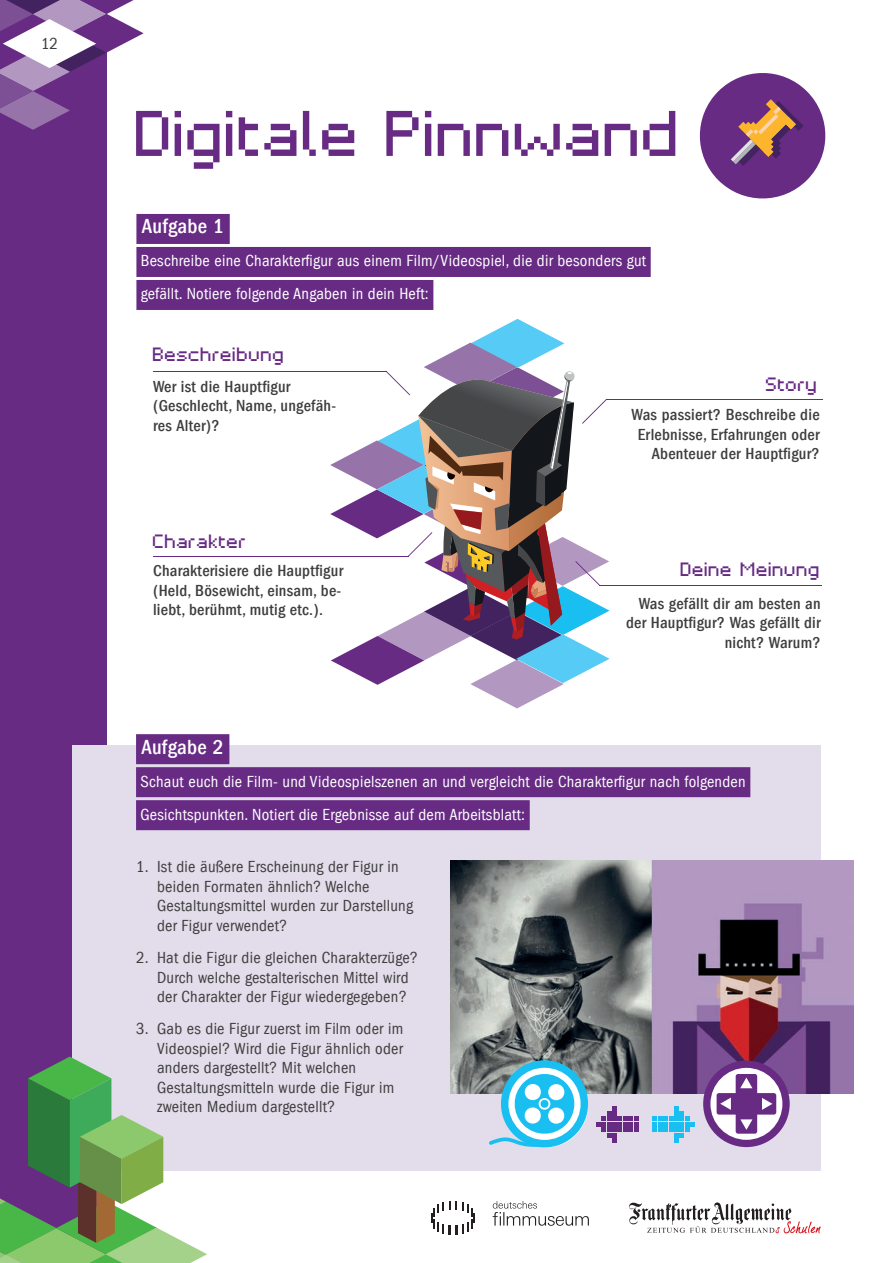
<style>
.page{position:relative;width:893px;height:1263px;background:#fff}
.page>*{position:absolute;margin:0;border:0;box-sizing:border-box;transform-origin:0 0}
.t1{font:90px "Pixelar";color:#672b84}
.t2{font:27px "Pixelar";letter-spacing:.015em;color:#672b84}
.t3{font:500 condensed 21px "FAZ Franklin Gothic";letter-spacing:.015em;color:#fff}
.t4{font:condensed 16.5px/19.5px "FAZ Franklin Gothic";letter-spacing:.015em;color:#3e3e3f}
.t5{font:500 condensed 16.5px/19.5px "FAZ Franklin Gothic";letter-spacing:.015em;color:#3e3e3f;text-align:right}
.t6{font:condensed 16.5px/33px "FAZ Franklin Gothic";letter-spacing:.015em;color:#fff}
</style>
<div class="page">
<div style="left:0;top:0;width:107px;height:1263px;background:#672b84"></div>
<svg style="left:629px;top:1202px;width:192px;height:31px"></svg>
<svg style="left:431px;top:1201px;width:43px;height:34px"></svg>
<svg style="left:493px;top:1201px;width:96px;height:25px"></svg>
<svg style="left:0;top:0;width:144px;height:130px"></svg>
<div style="left:72px;top:746px;width:749px;height:425px;background:#e3dcea"></div>
<svg style="left:0;top:1056px;width:207px;height:207px"></svg>
<div style="left:136px;top:214px;width:94px;height:30px;background:#672b84"></div>
<div style="left:136px;top:247px;width:515px;height:30px;background:#672b84"></div>
<div style="left:136px;top:280px;width:297px;height:30px;background:#672b84"></div>
<div style="left:136px;top:734px;width:93px;height:30px;background:#672b84"></div>
<div style="left:136px;top:767px;width:614px;height:30px;background:#672b84"></div>
<div style="left:136px;top:800px;width:394px;height:30px;background:#672b84"></div>
<svg style="left:699px;top:73px;width:127px;height:126px"></svg>
<hr style="left:153px;top:371px;width:233px;height:1px;background:#672b84">
<hr style="left:153px;top:556px;width:255px;height:1px;background:#672b84">
<hr style="left:606px;top:399px;width:217px;height:1px;background:#672b84">
<hr style="left:599px;top:585px;width:223px;height:1px;background:#672b84">
<svg style="left:330px;top:319px;width:280px;height:389px"></svg>
<img style="left:451px;top:860px;width:403px;height:234px">
<svg style="left:596px;top:1106px;width:42px;height:36px"></svg>
<svg style="left:653px;top:1106px;width:42px;height:36px"></svg>
<svg style="left:489px;top:1060px;width:99px;height:87px"></svg>
<svg style="left:703px;top:1060px;width:87px;height:87px"></svg>
<p class="t4" style="left:41px;top:34px;width:18px">12</p>
<h1 class="t1" style="left:136px;top:85px;width:547px">Digitale Pinnwand</h1>
<p class="t3" style="left:142px;top:215px;width:83px">Aufgabe 1</p>
<p class="t6" style="left:141px;top:245px;width:507px">Beschreibe eine Charakterfigur aus einem Film/Videospiel, die dir besonders gut gefällt. Notiere folgende Angaben in dein Heft:</p>
<h2 class="t2" style="left:153px;top:340px;width:133px">Beschreibung</h2>
<p class="t5" style="left:153px;top:377px;width:185px;text-align:left">Wer ist die Hauptfigur (Geschlecht, Name, ungefäh&shy;res Alter)?</p>
<h2 class="t2" style="left:153px;top:527px;width:95px">Charakter</h2>
<p class="t5" style="left:153px;top:561px;width:192px;text-align:justify">Charakterisiere die Hauptfigur (Held, Bösewicht, einsam, be&shy;liebt, berühmt, mutig etc.).</p>
<h2 class="t2" style="left:766px;top:369px;width:53px">Story</h2>
<p class="t5" style="left:632px;top:405px;width:190px">Was passiert? Beschreibe die<br>Erlebnisse, Erfahrungen oder<br>Abenteuer der Hauptfigur?</p>
<h2 class="t2" style="left:681px;top:555px;width:141px">Deine Meinung</h2>
<p class="t5" style="left:626px;top:594px;width:196px">Was gefällt dir am besten an der Hauptfigur? Was gefällt dir nicht? Warum?</p>
<p class="t3" style="left:142px;top:735px;width:83px">Aufgabe 2</p>
<p class="t6" style="left:140px;top:765px;width:607px">Schaut euch die Film- und Videospielszenen an und vergleicht die Charakterfigur nach folgenden<br>Gesichtspunkten. Notiert die Ergebnisse auf dem Arbeitsblatt:</p>
<p class="t4" style="left:157px;top:857px;width:258px;text-indent:-21px">1. Ist die äußere Erscheinung der Figur in beiden Formaten ähnlich? Welche Gestaltungsmittel wurden zur Darstellung der Figur verwendet?</p>
<p class="t4" style="left:157px;top:948px;width:262px;text-indent:-21px">2. Hat die Figur die gleichen Charakterzüge?<br>Durch welche gestalterischen Mittel wird der Charakter der Figur wiedergegeben?</p>
<p class="t4" style="left:157px;top:1019px;width:248px;text-indent:-21px">3. Gab es die Figur zuerst im Film oder im Videospiel? Wird die Figur ähnlich oder anders dargestellt? Mit welchen Gestaltungsmitteln wurde die Figur im zweiten Medium dargestellt?</p>
</div>
